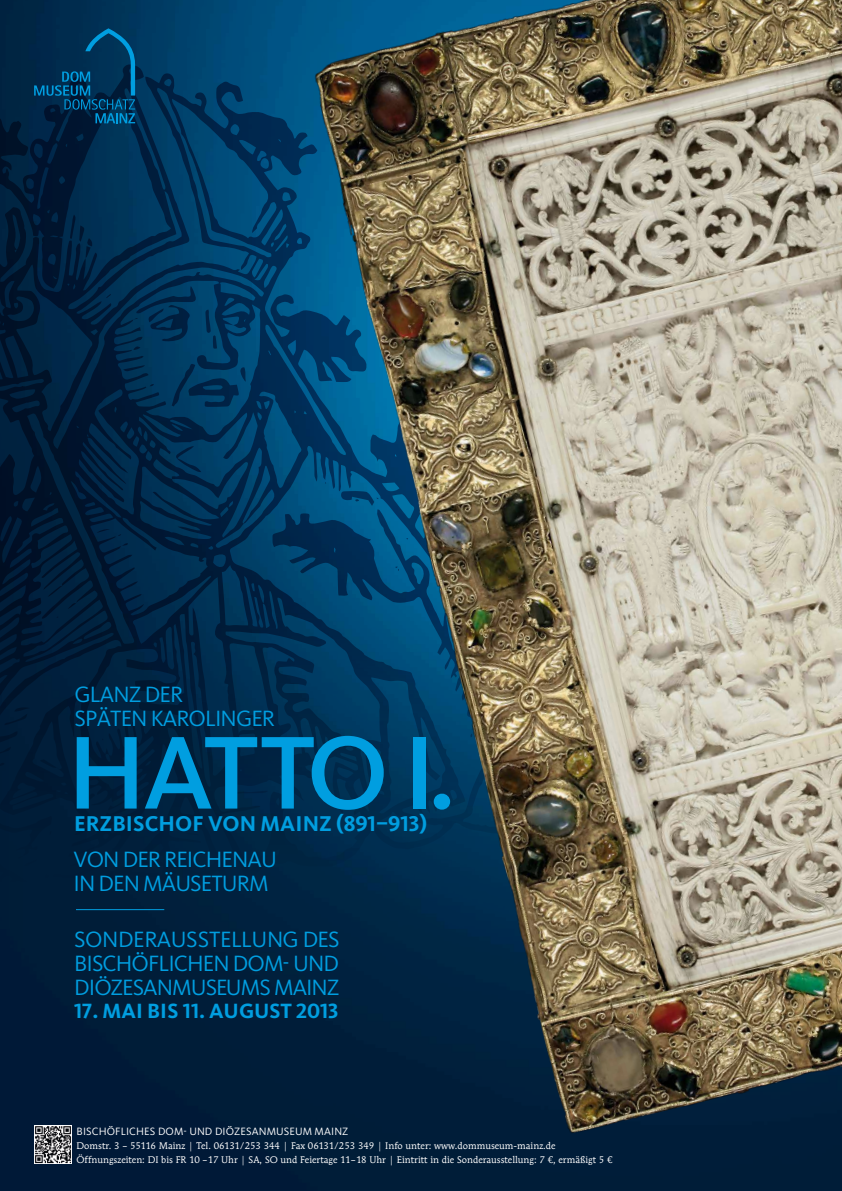
<style>
.page{position:relative;width:842px;height:1191px;background:#fff}
.page>*{position:absolute;margin:0;border:0;box-sizing:border-box;transform-origin:0 0}
.t1{font:500 107.2px "Kievit OT";letter-spacing:-.055em;color:#009ee0}
.t2{font:23px/23.9px "Kievit OT";letter-spacing:-.04em;color:#009ee0}
.t3{font:700 22.2px "Kievit OT";letter-spacing:.005em;color:#009ee0}
.t4{font:700 21.4px "Kievit OT";color:#009ee0}
.t5{font:11px "Kievit OT";letter-spacing:.01em;color:#fff}
.t6{font:9.5px/14px "Mendoza Roman Std";color:#fff}
</style>
<div class="page">
<img style="left:0;top:0;width:842px;height:1191px">
<svg style="left:0;top:64px;width:230px;height:853px;background:#002442"></svg>
<svg style="left:106px;top:294px;width:5px;height:4px"></svg>
<svg style="left:69px;top:852px;width:37px;height:14px"></svg>
<svg style="left:0;top:731px;width:18px;height:40px"></svg>
<svg style="left:4px;top:707px;width:26px;height:18px"></svg>
<svg style="left:45px;top:874px;width:4px;height:4px"></svg>
<svg style="left:73px;top:819px;width:6px;height:3px"></svg>
<div style="left:0;top:796px;width:53px;height:71px;background:#001d38"></div>
<svg style="left:70px;top:215px;width:23px;height:43px"></svg>
<svg style="left:172px;top:363px;width:58px;height:44px;background:#003359"></svg>
<svg style="left:205px;top:309px;width:12px;height:40px"></svg>
<svg style="left:123px;top:365px;width:22px;height:6px"></svg>
<svg style="left:150px;top:383px;width:4px;height:3px"></svg>
<svg style="left:133px;top:286px;width:64px;height:64px;background:#003358"></svg>
<svg style="left:97px;top:529px;width:13px;height:4px"></svg>
<svg style="left:121px;top:542px;width:7px;height:4px"></svg>
<svg style="left:48px;top:586px;width:14px;height:11px"></svg>
<svg style="left:68px;top:602px;width:8px;height:7px"></svg>
<svg style="left:175px;top:446px;width:26px;height:26px"></svg>
<svg style="left:89px;top:793px;width:6px;height:7px"></svg>
<svg style="left:186px;top:833px;width:13px;height:2px"></svg>
<svg style="left:40px;top:759px;width:17px;height:9px"></svg>
<img style="left:230px;top:0;width:612px;height:1187px">
<img style="left:34px;top:1125px;width:38px;height:38px">
<svg style="left:34px;top:28px;width:101px;height:95px;background:#00385e"></svg>
<hr style="left:76px;top:909px;width:88px;height:1px;background:#009ee0">
<h2 class="t2" style="left:75px;top:682px;width:202px">GLANZ DER<br>SPÄTEN KAROLING ER</h2>
<h1 class="t1" style="left:67px;top:708px;width:390px">HATTO i.</h1>
<h3 class="t3" style="left:74px;top:810px;width:355px">ERZBISCHOF VON MAINZ (891–913)</h3>
<h2 class="t2" style="left:73px;top:847px;width:205px">VON DER REICHENAU<br>IN DEN MÄUSETURM</h2>
<h2 class="t2" style="left:74px;top:927px;width:267px">SONDERAUSSTELLUNG DES<br>BISCHÖFLICHEN DOM- UND<br>DIÖZESANMUSEUMS MAINZ</h2>
<h3 class="t4" style="left:74px;top:998px;width:266px">17. MAI BIS 11. AUGUST 2013</h3>
<p class="t5" style="left:77px;top:1124px;width:273px">BISCHÖFLICHES DOM- UND DIÖZESANMUSEUM MAINZ</p>
<p class="t6" style="left:77px;top:1138px;width:537px">Domstr. 3 – 55116 Mainz | Tel. 06131/253 344 | Fax 06131/253 349 | Info unter: www.dommuseum-mainz.de<br>Öffnungszeiten: Di bis Fr 10 –17 Uhr | Sa, So und Feiertage 11–18 Uhr | Eintritt in die Sonderausstellung: 7 €, ermäßigt 5 €</p>
</div>
